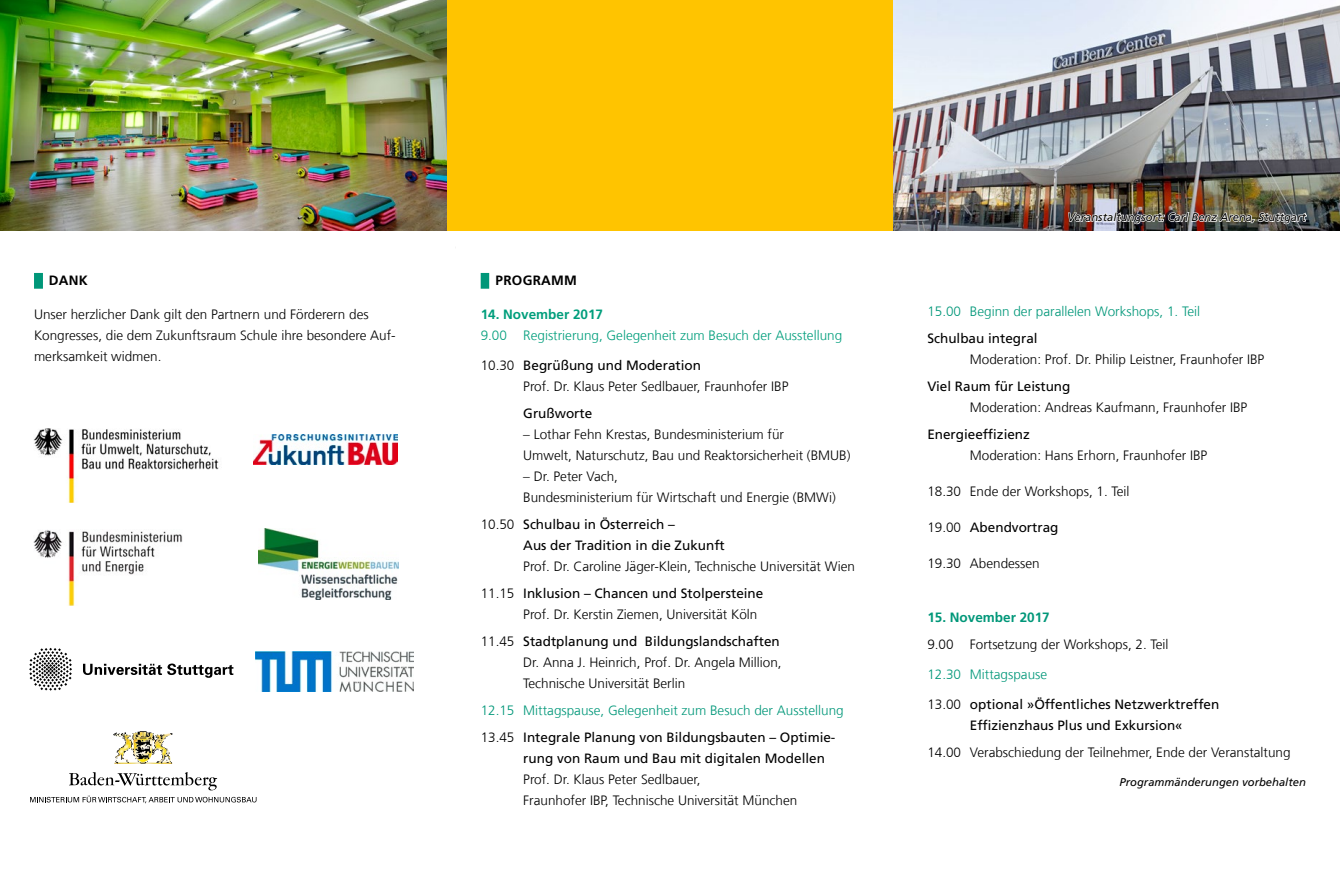
<style>
.page{position:relative;width:1340px;height:893px;background:#fff}
.page>*{position:absolute;margin:0;border:0;box-sizing:border-box;transform-origin:0 0}
.t1{font:300 13.5px/21px "Frutiger LT Com";color:#000}
.t2{font:13.5px/21px "Frutiger LT Com";color:#000}
.t3{font:300 13.5px/27px "Frutiger LT Com";color:#009779}
.t4{font:300 13.5px "Frutiger LT Com";color:#009e7c}
.t5{font:700 13.5px "Frutiger LT Com";color:#009e7c}
.t6{font:700 13.5px "Frutiger LT Com";color:#009779}
.t7{font:700 13.5px "Frutiger LT Com";letter-spacing:.02em;color:#000}
.t8{font:italic 11.25px "Frutiger LT Com";color:#000}
.s1{font-weight:400}
.s2{font-weight:300}
.s3{color:#000}
.s4{font-weight:400;color:#000}
</style>
<div class="page">
<img style="left:893px;top:0;width:446px;height:231px">
<div style="left:34px;top:273px;width:9px;height:16px;background:#009779"></div>
<div style="left:480px;top:273px;width:9px;height:16px;background:#009779"></div>
<div style="left:446px;top:0;width:447px;height:231px;background:#ffc400"></div>
<img style="left:1067px;top:204px;width:240px;height:27px">
<img style="left:253px;top:434px;width:145px;height:30px">
<img style="left:34px;top:530px;width:149px;height:76px">
<img style="left:258px;top:528px;width:140px;height:71px">
<img style="left:34px;top:428px;width:185px;height:74px">
<svg style="left:29px;top:648px;width:43px;height:43px"></svg>
<svg style="left:83px;top:663px;width:150px;height:15px"></svg>
<img style="left:255px;top:651px;width:158px;height:41px">
<img style="left:0;top:0;width:446px;height:231px">
<img style="left:113px;top:731px;width:60px;height:33px">
<svg style="left:69px;top:772px;width:148px;height:18px"></svg>
<svg style="left:30px;top:796px;width:226px;height:7px"></svg>
<p class="t7" style="left:49px;top:272px;width:41px">DANK</p>
<p class="t1" style="left:34px;top:304px;width:363px">Unser herzlicher Dank gilt den Partnern und Förderern des<br>Kongresses, die dem Zukunftsraum Schule ihre besondere Auf&shy;merksamkeit widmen.</p>
<p class="t7" style="left:495px;top:272px;width:83px">PROGRAMM</p>
<p class="t5" style="left:480px;top:306px;width:124px">14. November 2017</p>
<p class="t4" style="left:480px;top:327px;width:363px">9.00 Registrierung, Gelegenheit zum Besuch der Ausstellung</p>
<p class="t1" style="left:523px;top:355px;width:267px;text-indent:-43px">10.30 <span class="s1">Begrüßung und Moderation<br></span>Prof. Dr. Klaus Peter Sedlbauer, Fraunhofer IBP</p>
<p class="t2" style="left:523px;top:402px;width:70px">Grußworte</p>
<p class="t1" style="left:523px;top:424px;width:329px">– Lothar Fehn Krestas, Bundesministerium für<br>Umwelt, Naturschutz, Bau und Reaktorsicherheit (BMUB)</p>
<p class="t1" style="left:523px;top:466px;width:314px">– Dr. Peter Vach,<br>Bundesministerium für Wirtschaft und Energie (BMWi)</p>
<p class="t2" style="left:523px;top:514px;width:203px;text-indent:-43px"><span class="s2">10.50</span> Schulbau in Österreich –<br>Aus der Tradition in die Zukunft</p>
<p class="t1" style="left:480px;top:553px;width:376px;line-height:27px;text-indent:43px">Prof. Dr. Caroline Jäger-Klein, Technische Universität Wien<br>11.15 <span class="s1">Inklusion – Chancen und Stolpersteine</span></p>
<p class="t1" style="left:480px;top:601px;width:301px;line-height:27px;text-indent:43px">Prof. Dr. Kerstin Ziemen, Universität Köln<br>11.45 <span class="s1">Stadtplanung und Bildungslandschaften</span></p>
<p class="t1" style="left:523px;top:652px;width:260px">Dr. Anna J. Heinrich, Prof. Dr. Angela Million,<br>Technische Universität Berlin</p>
<p class="t3" style="left:480px;top:697px;width:364px">12.15 Mittagspause, Gelegenheit zum Besuch der Ausstellung<br><span class="s3">13.45</span> <span class="s4">Integrale Planung von Bildungsbauten – Optimie-</span></p>
<p class="t2" style="left:523px;top:748px;width:303px">rung von Raum und Bau mit digitalen Modellen</p>
<p class="t1" style="left:523px;top:769px;width:275px">Prof. Dr. Klaus Peter Sedlbauer,<br>Fraunhofer IBP, Technische Universität München</p>
<p class="t8" style="left:1067px;top:211px;width:240px">Veranstaltungsort: Carl Benz Arena, Stuttgart</p>
<p class="t3" style="left:927px;top:298px;width:274px">15.00 Beginn der parallelen Workshops, 1. Teil</p>
<p class="t2" style="left:927px;top:328px;width:112px">Schulbau integral</p>
<p class="t1" style="left:969px;top:349px;width:296px">Moderation: Prof. Dr. Philip Leistner, Fraunhofer IBP</p>
<p class="t2" style="left:927px;top:376px;width:145px">Viel Raum für Leistung</p>
<p class="t1" style="left:969px;top:397px;width:279px">Moderation: Andreas Kaufmann, Fraunhofer IBP</p>
<p class="t2" style="left:927px;top:424px;width:104px">Energieeffizienz</p>
<p class="t1" style="left:969px;top:445px;width:239px">Moderation: Hans Erhorn, Fraunhofer IBP</p>
<p class="t1" style="left:927px;top:481px;width:204px">18.30 Ende der Workshops, 1. Teil</p>
<p class="t2" style="left:927px;top:517px;width:133px"><span class="s2">19.00</span> Abendvortrag</p>
<p class="t1" style="left:927px;top:553px;width:114px">19.30 Abendessen</p>
<p class="t6" style="left:927px;top:609px;width:124px">15. November 2017</p>
<p class="t1" style="left:927px;top:634px;width:243px">9.00 Fortsetzung der Workshops, 2. Teil</p>
<p class="t3" style="left:927px;top:661px;width:121px">12.30 Mittagspause</p>
<p class="t2" style="left:927px;top:694px;width:293px;text-align:center"><span class="s2">13.00</span> optional »Öffentliches Netzwerktreffen<br>Effizienzhaus Plus und Exkursion«</p>
<p class="t1" style="left:927px;top:742px;width:365px">14.00 Verabschiedung der Teilnehmer, Ende der Veranstaltung</p>
<p class="t8" style="left:1119px;top:775px;width:188px">Programmänderungen vorbehalten</p>
</div>
